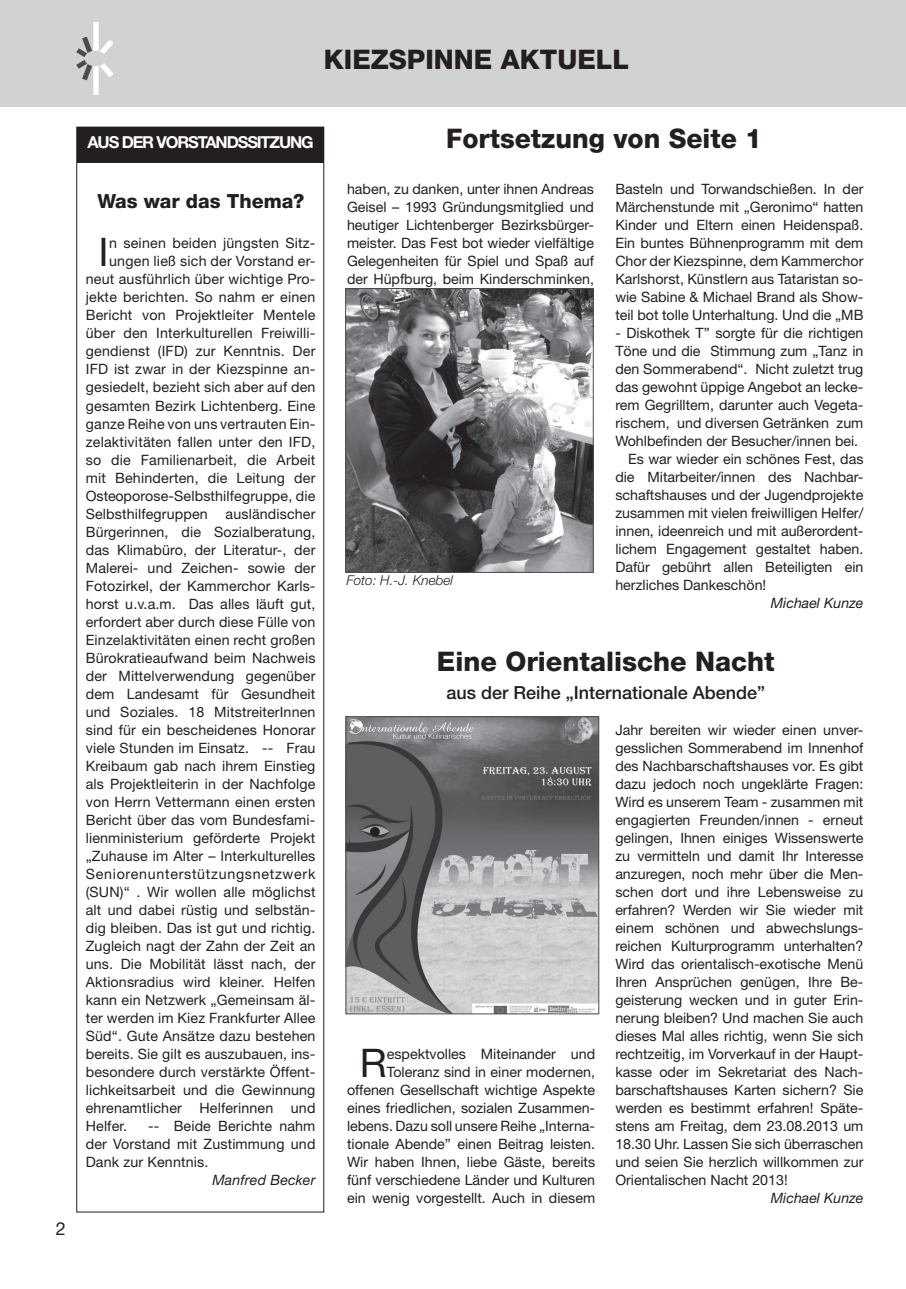
<style>
.page{position:relative;width:906px;height:1289px;background:#fff}
.page>*{position:absolute;margin:0;border:0;box-sizing:border-box;transform-origin:0 0}
.t1{font:39.45px "Helvetica Neue";color:#231f20}
.t2{font:800 27px "Helvetica Neue";color:#231f20}
.t3{font:800 19.5px "Helvetica Neue";color:#231f20}
.t4{font:500 18px "Helvetica Neue";color:#231f20}
.t5{font:18px "Helvetica Neue";color:#231f20}
.t6{font:700 16.5px "Helvetica Neue";letter-spacing:-.07em;color:#fff}
.t7{font:14.25px/18px "Helvetica Neue";letter-spacing:.01em;color:#231f20;text-align:justify}
.t8{font:italic 14.25px "Helvetica Neue";color:#231f20}
.t9{font:14.25px "Helvetica Neue";letter-spacing:.05em;color:#231f20}
.t10{font:italic 300 13.5px "Helvetica Neue";color:#231f20}
</style>
<div class="page">
<div style="left:0;top:0;width:906px;height:106px;background:#d1d2d4"></div>
<img style="left:77px;top:22px;width:36px;height:73px">
<div style="left:77px;top:127px;width:247px;height:36px;background:#231f20"></div>
<img style="left:348px;top:718px;width:249px;height:294px">
<div style="left:346px;top:716px;width:253px;height:298px;border:1px solid #4b4c4d"></div>
<img style="left:347px;top:290px;width:244px;height:280px">
<div style="left:345px;top:288px;width:248px;height:284px;border:1px solid #4b4c4d"></div>
<h2 class="t2" style="left:324px;top:44px;width:307px">KIEZSPINNE AKTUELL</h2>
<p class="t5" style="left:56px;top:1217px;width:12px">2</p>
<p class="t6" style="left:87px;top:132px;width:228px">AUS DER VORSTANDSSITZUNG</p>
<h2 class="t2" style="left:446px;top:123px;width:317px">Fortsetzung von Seite 1</h2>
<h3 class="t3" style="left:97px;top:189px;width:208px">Was war das Thema?</h3>
<h1 class="t1" style="left:99px;top:229px;width:12px">I</h1>
<p class="t7" style="left:109px;top:234px;width:208px">n seinen beiden jüngsten Sitz-</p>
<p class="t7" style="left:109px;top:252px;width:208px">ungen ließ sich der Vorstand er-</p>
<p class="t7" style="left:86px;top:270px;width:231px">neut ausführlich über wichtige Pro-</p>
<p class="t7" style="left:86px;top:288px;width:231px">jekte berichten. So nahm er einen</p>
<p class="t7" style="left:86px;top:306px;width:231px">Bericht von Projektleiter Mentele</p>
<p class="t7" style="left:86px;top:324px;width:231px">über den Interkulturellen Freiwilli-</p>
<p class="t7" style="left:86px;top:342px;width:231px">gendienst (IFD) zur Kenntnis. Der</p>
<p class="t7" style="left:86px;top:360px;width:231px">IFD ist zwar in der Kiezspinne an-</p>
<p class="t7" style="left:86px;top:378px;width:231px">gesiedelt, bezieht sich aber auf den</p>
<p class="t7" style="left:86px;top:396px;width:231px">gesamten Bezirk Lichtenberg. Eine</p>
<p class="t7" style="left:86px;top:414px;width:231px">ganze Reihe von uns vertrauten Ein-</p>
<p class="t7" style="left:86px;top:432px;width:231px">zelaktivitäten fallen unter den IFD,</p>
<p class="t7" style="left:86px;top:450px;width:231px">so die Familienarbeit, die Arbeit</p>
<p class="t7" style="left:86px;top:468px;width:231px">mit Behinderten, die Leitung der</p>
<p class="t7" style="left:86px;top:486px;width:231px">Osteoporose-Selbsthilfegruppe, die</p>
<p class="t7" style="left:86px;top:504px;width:231px">Selbsthilfegruppen ausländischer</p>
<p class="t7" style="left:86px;top:522px;width:231px">Bürgerinnen, die Sozialberatung,</p>
<p class="t7" style="left:86px;top:540px;width:231px">das Klimabüro, der Literatur-, der</p>
<p class="t7" style="left:86px;top:558px;width:231px">Malerei- und Zeichen- sowie der</p>
<p class="t7" style="left:86px;top:576px;width:231px">Fotozirkel, der Kammerchor Karls-</p>
<p class="t7" style="left:86px;top:594px;width:231px">horst u.v.a.m. Das alles läuft gut,</p>
<p class="t7" style="left:86px;top:612px;width:231px">erfordert aber durch diese Fülle von</p>
<p class="t7" style="left:86px;top:630px;width:231px">Einzelaktivitäten einen recht großen</p>
<p class="t7" style="left:86px;top:648px;width:231px">Bürokratieaufwand beim Nachweis</p>
<p class="t7" style="left:86px;top:666px;width:231px">der Mittelverwendung gegenüber</p>
<p class="t7" style="left:86px;top:684px;width:231px">dem Landesamt für Gesundheit</p>
<p class="t7" style="left:86px;top:702px;width:231px">und Soziales. 18 MitstreiterInnen</p>
<p class="t7" style="left:86px;top:720px;width:231px">sind für ein bescheidenes Honorar</p>
<p class="t7" style="left:86px;top:738px;width:231px">viele Stunden im Einsatz. -- Frau</p>
<p class="t7" style="left:86px;top:756px;width:231px">Kreibaum gab nach ihrem Einstieg</p>
<p class="t7" style="left:86px;top:774px;width:231px">als Projektleiterin in der Nachfolge</p>
<p class="t7" style="left:86px;top:792px;width:231px">von Herrn Vettermann einen ersten</p>
<p class="t7" style="left:86px;top:810px;width:231px">Bericht über das vom Bundesfami-</p>
<p class="t7" style="left:86px;top:828px;width:231px">lienministerium geförderte Projekt</p>
<p class="t7" style="left:86px;top:846px;width:231px">„Zuhause im Alter – Interkulturelles</p>
<p class="t9" style="left:86px;top:865px;width:231px">Seniorenunterstützungsnetzwerk</p>
<p class="t7" style="left:86px;top:882px;width:231px">(SUN)“ . Wir wollen alle möglichst</p>
<p class="t7" style="left:86px;top:900px;width:231px">alt und dabei rüstig und selbstän-</p>
<p class="t7" style="left:86px;top:918px;width:231px">dig bleiben. Das ist gut und richtig.</p>
<p class="t7" style="left:86px;top:936px;width:231px">Zugleich nagt der Zahn der Zeit an</p>
<p class="t7" style="left:86px;top:954px;width:231px">uns. Die Mobilität lässt nach, der</p>
<p class="t7" style="left:86px;top:972px;width:231px">Aktionsradius wird kleiner. Helfen</p>
<p class="t7" style="left:86px;top:990px;width:231px">kann ein Netzwerk „Gemeinsam äl-</p>
<p class="t7" style="left:86px;top:1008px;width:231px">ter werden im Kiez Frankfurter Allee</p>
<p class="t7" style="left:86px;top:1026px;width:231px">Süd“. Gute Ansätze dazu bestehen</p>
<p class="t7" style="left:86px;top:1044px;width:231px">bereits. Sie gilt es auszubauen, ins-</p>
<p class="t7" style="left:86px;top:1062px;width:231px">besondere durch verstärkte Öffent-</p>
<p class="t7" style="left:86px;top:1080px;width:231px">lichkeitsarbeit und die Gewinnung</p>
<p class="t7" style="left:86px;top:1098px;width:231px">ehrenamtlicher Helferinnen und</p>
<p class="t7" style="left:86px;top:1116px;width:43px">Helfer.</p>
<p class="t7" style="left:86px;top:1116px;width:231px;text-indent:62px">-- Beide Berichte nahm der Vorstand mit Zustimmung und Dank zur Kenntnis.</p>
<p class="t8" style="left:212px;top:1171px;width:104px">Manfred Becker</p>
<p class="t7" style="left:347px;top:180px;width:248px">haben, zu danken, unter ihnen Andreas Geisel – 1993 Gründungsmitglied und heutiger Lichtenberger Bezirksbürger&shy;meister. Das Fest bot wieder vielfältige Gelegenheiten für Spiel und Spaß auf der Hüpfburg, beim Kinderschminken,</p>
<p class="t7" style="left:615px;top:180px;width:250px">Basteln und Torwandschießen. In der Märchenstunde mit „Geronimo“ hatten Kinder und Eltern einen Heidenspaß.<br>Ein buntes Bühnenprogramm mit dem Chor der Kiezspinne, dem Kammerchor Karlshorst, Künstlern aus Tataristan so&shy;wie Sabine &amp; Michael Brand als Show&shy;teil bot tolle Unterhaltung. Und die „MB</p>
<p class="t7" style="left:615px;top:324px;width:250px">- Diskothek T” sorgte für die richtigen</p>
<p class="t7" style="left:615px;top:342px;width:250px">Töne und die Stimmung zum „Tanz in</p>
<p class="t7" style="left:615px;top:360px;width:250px">den Sommerabend“. Nicht zuletzt trug</p>
<p class="t7" style="left:615px;top:378px;width:250px">das gewohnt üppige Angebot an lecke-</p>
<p class="t7" style="left:615px;top:396px;width:250px">rem Gegrilltem, darunter auch Vegeta-</p>
<p class="t7" style="left:615px;top:414px;width:250px">rischem, und diversen Getränken zum</p>
<p class="t7" style="left:615px;top:432px;width:244px">Wohlbefinden der Besucher/innen bei.</p>
<p class="t7" style="left:628px;top:450px;width:237px">Es war wieder ein schönes Fest, das</p>
<p class="t7" style="left:615px;top:468px;width:250px">die Mitarbeiter/innen des Nachbar-</p>
<p class="t7" style="left:615px;top:486px;width:250px">schaftshauses und der Jugendprojekte</p>
<p class="t7" style="left:615px;top:504px;width:250px">zusammen mit vielen freiwilligen Helfer/</p>
<p class="t7" style="left:615px;top:522px;width:250px">innen, ideenreich und mit außerordent-</p>
<p class="t7" style="left:615px;top:540px;width:250px">lichem Engagement gestaltet haben.</p>
<p class="t7" style="left:615px;top:558px;width:250px">Dafür gebührt allen Beteiligten ein</p>
<p class="t7" style="left:615px;top:576px;width:152px">herzliches Dankeschön!</p>
<p class="t8" style="left:771px;top:595px;width:94px">Michael Kunze</p>
<p class="t10" style="left:346px;top:572px;width:108px">Foto: H.-J. Knebel</p>
<h2 class="t2" style="left:437px;top:645px;width:339px">Eine Orientalische Nacht</h2>
<p class="t4" style="left:446px;top:681px;width:320px">aus der Reihe „Internationale Abende”</p>
<p class="t7" style="left:347px;top:1044px;width:250px;text-align:right">espektvolles Miteinander und Toleranz sind in einer modernen, offenen Gesellschaft wichtige Aspekte eines friedlichen, sozialen Zusammen&shy;lebens. Dazu soll unsere Reihe „Interna&shy;tionale Abende” einen Beitrag leisten.<br>Wir haben Ihnen, liebe Gäste, bereits fünf verschiedene Länder und Kulturen ein wenig vorgestellt. Auch in diesem</p>
<h1 class="t1" style="left:360px;top:1039px;width:29px">R</h1>
<p class="t7" style="left:615px;top:720px;width:250px">Jahr bereiten wir wieder einen unver&shy;gesslichen Sommerabend im Innenhof des Nachbarschaftshauses vor. Es gibt dazu jedoch noch ungeklärte Fragen:<br>Wird es unserem Team - zusammen mit engagierten Freunden/innen - erneut gelingen, Ihnen einiges Wissenswerte zu vermitteln und damit Ihr Interesse anzuregen, noch mehr über die Men&shy;schen dort und ihre Lebensweise zu erfahren? Werden wir Sie wieder mit einem schönen und abwechslungs&shy;reichen Kulturprogramm unterhalten?<br>Wird das orientalisch-exotische Menü Ihren Ansprüchen genügen, Ihre Be&shy;geisterung wecken und in guter Erin&shy;nerung bleiben? Und machen Sie auch dieses Mal alles richtig, wenn Sie sich rechtzeitig, im Vorverkauf in der Haupt&shy;kasse oder im Sekretariat des Nach&shy;barschaftshauses Karten sichern? Sie werden es bestimmt erfahren! Späte&shy;stens am Freitag, dem 23.08.2013 um 18.30 Uhr. Lassen Sie sich überraschen und seien Sie herzlich willkommen zur Orientalischen Nacht 2013!</p>
<p class="t8" style="left:771px;top:1189px;width:94px">Michael Kunze</p>
</div>
